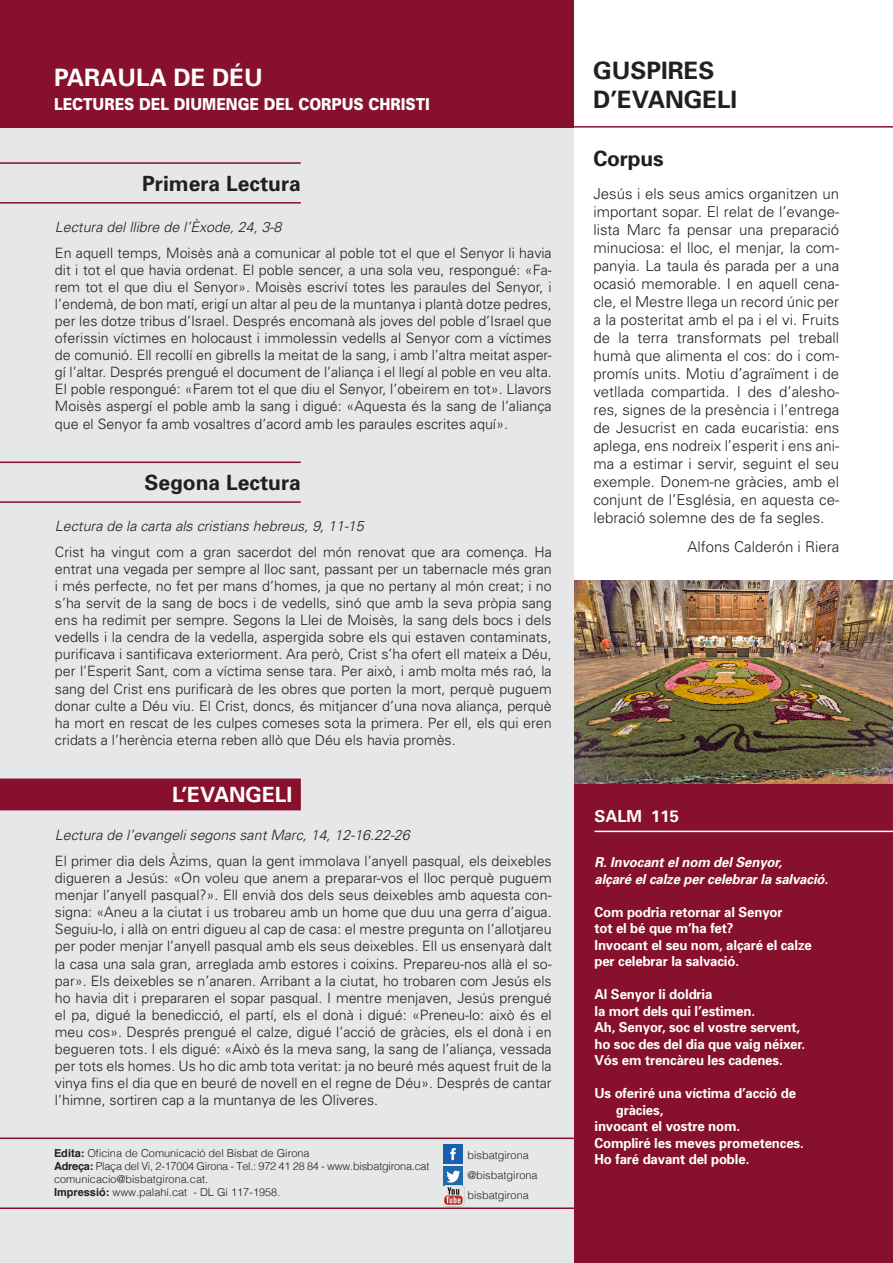
<style>
.page{position:relative;width:893px;height:1263px;background:#fff}
.page>*{position:absolute;margin:0;border:0;box-sizing:border-box;transform-origin:0 0}
.t1{font:700 24px/28.8px "Univers";color:#231f20}
.t2{font:700 24px "Univers";color:#fff}
.t3{font:700 21px "Univers";color:#231f20}
.t4{font:700 21px "Univers";color:#fff}
.t5{font:900 16.5px "Univers";color:#fff;scale:.86 1}
.t6{font:700 16.5px "Univers";color:#fff}
.t7{font:300 15px/18px "Univers";color:#231f20;text-align:justify}
.Paraula{font:300 14.25px/17.1px "Univers";color:#231f20;text-align:justify}
.Paraula_Titul{font:italic 300 14.25px "Univers";color:#231f20}
.t8{font:700 13.8px/16.5px "Univers";letter-spacing:-.01em;color:#fff;scale:.96 1}
.t9{font:italic 700 13.8px "Univers";letter-spacing:-.01em;color:#fff;scale:.96 1}
.t10{font:300 10.95px "Helvetica";color:#231f20}
.t11{font:300 10.95px/13.2px "Helvetica";letter-spacing:-.02em;color:#231f20}
.s1{font-weight:700}
</style>
<div class="page">
<div style="left:573px;top:783px;width:320px;height:480px;background:#87102c"></div>
<hr style="left:594px;top:831px;width:299px;height:1px;background:#fff">
<img style="left:573px;top:580px;width:320px;height:203px">
<div style="left:0;top:0;width:573px;height:1263px;background:#e6e7e9"></div>
<div style="left:0;top:0;width:573px;height:128px;background:#87102c"></div>
<hr style="left:0;top:1137px;width:575px;height:2px;background:#87102c">
<hr style="left:0;top:1207px;width:574px;height:2px;background:#87102c">
<hr style="left:572px;top:126px;width:321px;height:2px;background:#87102c">
<hr style="left:0;top:162px;width:301px;height:2px;background:#87102c">
<hr style="left:0;top:202px;width:301px;height:2px;background:#87102c">
<hr style="left:0;top:461px;width:301px;height:2px;background:#87102c">
<hr style="left:0;top:501px;width:301px;height:2px;background:#87102c">
<div style="left:0;top:778px;width:301px;height:32px;background:#87102c"></div>
<img style="left:444px;top:1144px;width:19px;height:20px">
<img style="left:444px;top:1167px;width:20px;height:39px">
<p class="t2" style="left:54px;top:62px;width:210px">PARAULA DE DÉU</p>
<p class="t5" style="left:54px;top:93px;width:439px">LECTURES DEL DIUMENGE DEL CORPUS CHRISTI</p>
<p class="t3" style="left:142px;top:170px;width:160px">Primera Lectura</p>
<p class="Paraula_Titul" style="left:55px;top:218px;width:228px">Lectura del llibre de l’Èxode, 24, 3-8</p>
<p class="Paraula" style="left:55px;top:243px;width:498px">En aquell temps, Moisès anà a comunicar al poble tot el que el Senyor li havia dit i tot el que havia ordenat. El poble sencer, a una sola veu, respongué: «Fa&shy;rem tot el que diu el Senyor». Moisès escriví totes les paraules del Senyor, i l’endemà, de bon matí, erigí un altar al peu de la muntanya i plantà dotze pedres, per les dotze tribus d’Israel. Després encomanà als joves del poble d’Israel que oferissin víctimes en holocaust i immolessin vedells al Senyor com a víctimes de comunió. Ell recollí en gibrells la meitat de la sang, i amb l’altra meitat asper&shy;gí l’altar. Després prengué el document de l’aliança i el llegí al poble en veu alta.<br>El poble respongué: «Farem tot el que diu el Senyor, l’obeirem en tot». Llavors Moisès aspergí el poble amb la sang i digué: «Aquesta és la sang de l’aliança que el Senyor fa amb vosaltres d’acord amb les paraules escrites aquí».</p>
<p class="t3" style="left:144px;top:469px;width:158px">Segona Lectura</p>
<p class="Paraula_Titul" style="left:55px;top:517px;width:310px">Lectura de la carta als cristians hebreus, 9, 11-15</p>
<p class="Paraula" style="left:55px;top:543px;width:498px">Crist ha vingut com a gran sacerdot del món renovat que ara comença. Ha entrat una vegada per sempre al lloc sant, passant per un tabernacle més gran i més perfecte, no fet per mans d’homes, ja que no pertany al món creat; i no s’ha servit de la sang de bocs i de vedells, sinó que amb la seva pròpia sang ens ha redimit per sempre. Segons la Llei de Moisès, la sang dels bocs i dels vedells i la cendra de la vedella, aspergida sobre els qui estaven contaminats, purificava i santificava exteriorment. Ara però, Crist s’ha ofert ell mateix a Déu, per l’Esperit Sant, com a víctima sense tara. Per això, i amb molta més raó, la sang del Crist ens purificarà de les obres que porten la mort, perquè puguem donar culte a Déu viu. El Crist, doncs, és mitjancer d’una nova aliança, perquè ha mort en rescat de les culpes comeses sota la primera. Per ell, els qui eren cridats a l’herència eterna reben allò que Déu els havia promès.</p>
<p class="t4" style="left:172px;top:781px;width:122px">L’EVANGELI</p>
<p class="Paraula_Titul" style="left:55px;top:827px;width:356px">Lectura de l’evangeli segons sant Marc, 14, 12-16.22-26</p>
<p class="Paraula" style="left:55px;top:852px;width:498px">El primer dia dels Àzims, quan la gent immolava l’anyell pasqual, els deixebles digueren a Jesús: «On voleu que anem a preparar-vos el lloc perquè puguem menjar l’anyell pasqual?». Ell envià dos dels seus deixebles amb aquesta con&shy;signa: «Aneu a la ciutat i us trobareu amb un home que duu una gerra d’aigua.<br>Seguiu-lo, i allà on entri digueu al cap de casa: el mestre pregunta on l’allotjareu per poder menjar l’anyell pasqual amb els seus deixebles. Ell us ensenyarà dalt la casa una sala gran, arreglada amb estores i coixins. Prepareu-nos allà el so&shy;par». Els deixebles se n’anaren. Arribant a la ciutat, ho trobaren com Jesús els ho havia dit i prepararen el sopar pasqual. I mentre menjaven, Jesús prengué el pa, digué la benedicció, el partí, els el donà i digué: «Preneu-lo: això és el meu cos». Després prengué el calze, digué l’acció de gràcies, els el donà i en begueren tots. I els digué: «Això és la meva sang, la sang de l’aliança, vessada per tots els homes. Us ho dic amb tota veritat: ja no beuré més aquest fruit de la vinya fins el dia que en beuré de novell en el regne de Déu». Després de cantar l’himne, sortiren cap a la muntanya de les Oliveres.</p>
<p class="t10" style="left:54px;top:1144px;width:257px"><span class="s1">Edita:</span> Oficina de Comunicació del Bisbat de Girona</p>
<p class="t11" style="left:54px;top:1159px;width:377px"><span class="s1">Adreça:</span> Plaça del Vi, 2-17004 Girona - Tel.: 972 41 28 84 - www.bisbatgirona.cat comunicacio@bisbatgirona.cat.</p>
<p class="t10" style="left:54px;top:1183px;width:228px"><span class="s1">Impressió:</span> www.palahí.cat - DL Gi 117-1958.</p>
<p class="t10" style="left:467px;top:1145px;width:63px">bisbatgirona</p>
<p class="t10" style="left:467px;top:1166px;width:72px">@bisbatgirona</p>
<p class="t10" style="left:467px;top:1185px;width:63px">bisbatgirona</p>
<p class="t1" style="left:593px;top:56px;width:146px">GUSPIRES<br>D’EVANGELI</p>
<p class="t3" style="left:593px;top:145px;width:72px">Corpus</p>
<p class="t7" style="left:593px;top:184px;width:247px">Jesús i els seus amics organitzen un important sopar. El relat de l’evange&shy;lista Marc fa pensar una preparació minuciosa: el lloc, el menjar, la com&shy;panyia. La taula és parada per a una ocasió memorable. I en aquell cena&shy;cle, el Mestre llega un record únic per a la posteritat amb el pa i el vi. Fruits de la terra transformats pel treball humà que alimenta el cos: do i com&shy;promís units. Motiu d’agraïment i de vetllada compartida. I des d’alesho&shy;res, signes de la presència i l’entrega de Jesucrist en cada eucaristia: ens aplega, ens nodreix l’esperit i ens ani&shy;ma a estimar i servir, seguint el seu exemple. Donem-ne gràcies, amb el conjunt de l’Església, en aquesta ce&shy;lebració solemne des de fa segles.</p>
<p class="t7" style="left:687px;top:538px;width:153px">Alfons Calderón i Riera</p>
<p class="t6" style="left:594px;top:806px;width:86px">SALM 115</p>
<p class="t9" style="left:594px;top:853px;width:197px">R. Invocant el nom del Senyor,</p>
<p class="t9" style="left:594px;top:870px;width:245px">alçaré el calze per celebrar la salvació.</p>
<p class="t8" style="left:594px;top:903px;width:198px">Com podria retornar al Senyor</p>
<p class="t8" style="left:594px;top:919px;width:146px">tot el bé que m’ha fet?</p>
<p class="t8" style="left:594px;top:936px;width:228px">Invocant el seu nom, alçaré el calze</p>
<p class="t8" style="left:594px;top:952px;width:152px">per celebrar la salvació.</p>
<p class="t8" style="left:594px;top:985px;width:124px">Al Senyor li doldria</p>
<p class="t8" style="left:594px;top:1002px;width:169px">la mort dels qui l’estimen.</p>
<p class="t8" style="left:594px;top:1018px;width:216px">Ah, Senyor, soc el vostre servent,</p>
<p class="t8" style="left:594px;top:1035px;width:221px">ho soc des del dia que vaig néixer.</p>
<p class="t8" style="left:594px;top:1051px;width:198px">Vós em trencàreu les cadenes.</p>
<p class="t8" style="left:616px;top:1084px;width:189px;text-indent:-21px">Us oferiré una víctima d’acció de gràcies,</p>
<p class="t8" style="left:594px;top:1117px;width:153px">invocant el vostre nom.</p>
<p class="t8" style="left:594px;top:1134px;width:219px">Compliré les meves prometences.</p>
<p class="t8" style="left:594px;top:1150px;width:163px">Ho faré davant del poble.</p>
</div>
